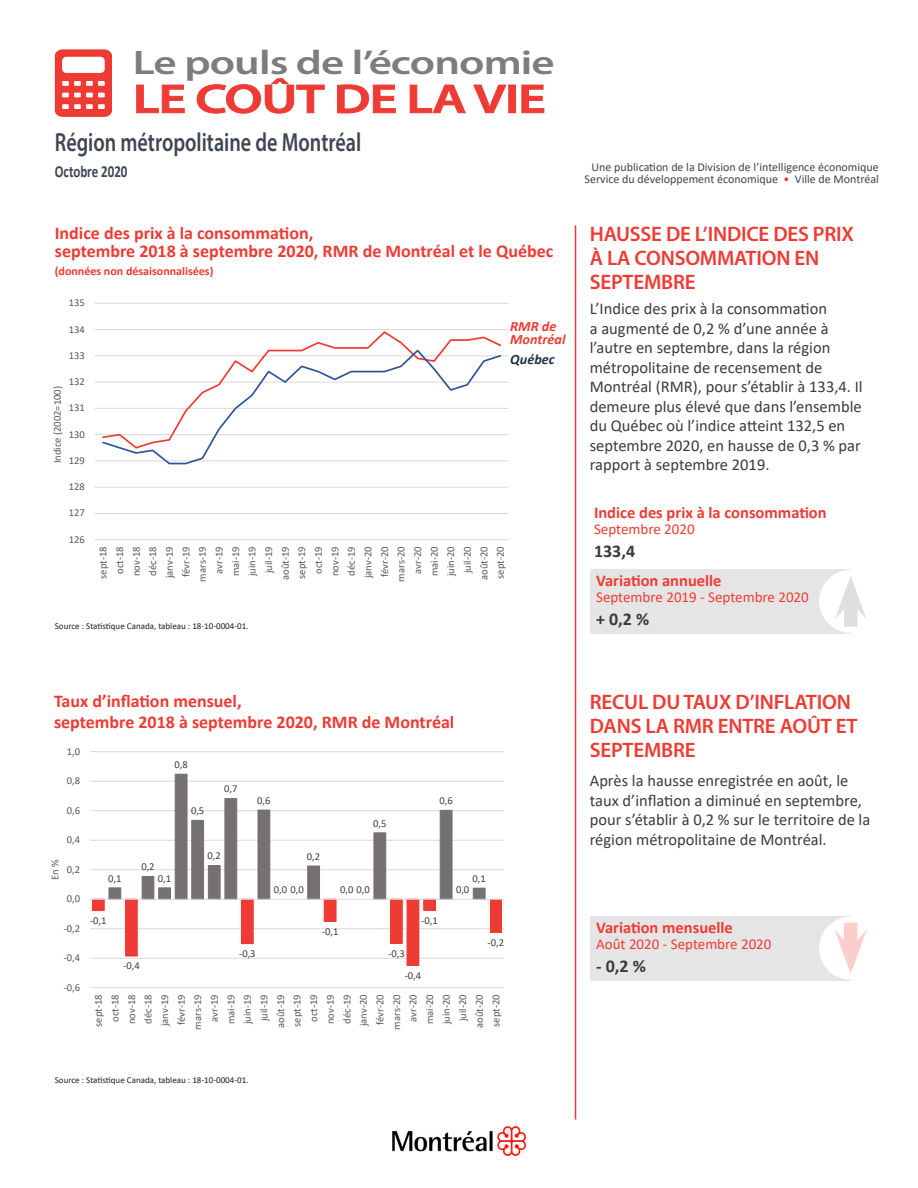
<style>
.page{position:relative;width:918px;height:1188px;background:#fff}
.page>*{position:absolute;margin:0;border:0;box-sizing:border-box;transform-origin:0 0}
.t1{font:600 41.1px "Myriad Pro";letter-spacing:-.02em;color:#ee3b34;scale:1.32 1}
.t2{font:600 34.2px "Myriad Pro";letter-spacing:-.02em;color:#7d7d7d;scale:1.32 1}
.t3{font:600 26.25px "Myriad Pro";color:#3e4651;scale:.77 1}
.t4{font:600 21px/24px "Myriad Pro";letter-spacing:-.01em;color:#ee3b34}
.t5{font:700 18px "Calibri";color:#ee3b34}
.t6{font:700 18px "Calibri";color:#3c3c40}
.t7{font:700 16.8px "Calibri";color:#3e4651;scale:.77 1}
.t8{font:16.5px/19.5px "Calibri";color:#3c3c40}
.t9{font:700 16.5px "Calibri";color:#ee3b34}
.t10{font:15px "Calibri";color:#ee3b34}
.t11{font:italic 700 14.25px/12.8px "Calibri";color:#ee3b34}
.t12{font:italic 700 14.25px "Calibri";color:#1f3448}
.t13{font:12px "Calibri";color:#3e4651}
.t14{font:700 12px "Calibri";color:#ee3b34}
.t15{font:10.5px/16.5px "Calibri";letter-spacing:-.005em;color:#595959;text-align:right}
.t16{font:10.5px/22.2px "Calibri";color:#404040}
.Source{font:9px "Calibri";color:#231f20}
.s1{color:#ee3b34}
</style>
<div class="page">
<hr style="left:95px;top:513px;width:414px;height:1px;background:#d9d9d9">
<hr style="left:95px;top:487px;width:414px;height:1px;background:#d9d9d9">
<hr style="left:95px;top:461px;width:414px;height:1px;background:#d9d9d9">
<hr style="left:95px;top:434px;width:414px;height:1px;background:#d9d9d9">
<hr style="left:95px;top:408px;width:414px;height:1px;background:#d9d9d9">
<hr style="left:95px;top:382px;width:414px;height:1px;background:#d9d9d9">
<hr style="left:95px;top:356px;width:414px;height:1px;background:#d9d9d9">
<hr style="left:95px;top:329px;width:414px;height:1px;background:#d9d9d9">
<hr style="left:95px;top:303px;width:414px;height:1px;background:#d9d9d9">
<hr style="left:95px;top:539px;width:414px;height:1px;background:#d9d9d9">
<svg style="left:305px;top:331px;width:197px;height:17px"></svg>
<svg style="left:101px;top:348px;width:402px;height:117px"></svg>
<img style="left:392px;top:1127px;width:134px;height:28px">
<svg style="left:136px;top:84px;width:49px;height:29px"></svg>
<svg style="left:196px;top:78px;width:129px;height:36px"></svg>
<svg style="left:337px;top:84px;width:59px;height:30px"></svg>
<svg style="left:409px;top:84px;width:57px;height:29px"></svg>
<svg style="left:473px;top:84px;width:34px;height:29px"></svg>
<svg style="left:521px;top:84px;width:24px;height:29px"></svg>
<svg style="left:55px;top:49px;width:57px;height:68px"></svg>
<hr style="left:575px;top:225px;width:1px;height:895px;background:#ee3b34">
<hr style="left:90px;top:987px;width:414px;height:1px;background:#d9d9d9">
<hr style="left:90px;top:958px;width:414px;height:1px;background:#d9d9d9">
<hr style="left:90px;top:928px;width:414px;height:1px;background:#d9d9d9">
<hr style="left:90px;top:869px;width:414px;height:1px;background:#d9d9d9">
<hr style="left:90px;top:840px;width:414px;height:1px;background:#d9d9d9">
<hr style="left:90px;top:810px;width:414px;height:1px;background:#d9d9d9">
<hr style="left:90px;top:781px;width:414px;height:1px;background:#d9d9d9">
<hr style="left:90px;top:751px;width:414px;height:1px;background:#d9d9d9">
<div style="left:92px;top:899px;width:12px;height:12px;background:#ee3b34"></div>
<div style="left:92px;top:899px;width:13px;height:12px;border:1px solid #ee3b34"></div>
<div style="left:125px;top:899px;width:12px;height:57px;background:#ee3b34"></div>
<div style="left:125px;top:899px;width:13px;height:57px;border:1px solid #ee3b34"></div>
<div style="left:241px;top:899px;width:12px;height:45px;background:#ee3b34"></div>
<div style="left:241px;top:899px;width:13px;height:45px;border:1px solid #ee3b34"></div>
<div style="left:324px;top:899px;width:12px;height:22px;background:#ee3b34"></div>
<div style="left:324px;top:899px;width:12px;height:23px;border:1px solid #ee3b34"></div>
<div style="left:390px;top:899px;width:12px;height:44px;background:#ee3b34"></div>
<div style="left:390px;top:899px;width:13px;height:45px;border:1px solid #ee3b34"></div>
<div style="left:407px;top:899px;width:12px;height:67px;background:#ee3b34"></div>
<div style="left:424px;top:899px;width:11px;height:11px;background:#ee3b34"></div>
<div style="left:423px;top:899px;width:13px;height:12px;border:1px solid #ee3b34"></div>
<div style="left:490px;top:899px;width:12px;height:33px;background:#ee3b34"></div>
<svg style="left:108px;top:774px;width:378px;height:125px"></svg>
<hr style="left:90px;top:899px;width:414px;height:1px;background:#d9d9d9">
<div style="left:590px;top:916px;width:261px;height:65px;background:#e5e5e5"></div>
<div style="left:819px;top:917px;width:63px;height:63px;background:#fff;border-radius:50%"></div>
<div style="left:844px;top:923px;width:13px;height:25px;background:#fbcecc"></div>
<svg style="left:835px;top:930px;width:32px;height:44px"></svg>
<div style="left:590px;top:569px;width:261px;height:65px;background:#e5e5e5"></div>
<div style="left:819px;top:570px;width:63px;height:63px;background:#fff;border-radius:50%"></div>
<div style="left:844px;top:601px;width:13px;height:26px;background:#dfdfdf"></div>
<svg style="left:835px;top:576px;width:31px;height:44px"></svg>
<p class="t2" style="left:133px;top:40px;width:321px">Le pouls de l’économie</p>
<p class="t1" style="left:133px;top:73px;width:314px">LE COÛT DE LA VIE</p>
<p class="t3" style="left:55px;top:126px;width:399px">Région métropolitaine de Montréal</p>
<p class="t7" style="left:55px;top:159px;width:96px">Octobre 2020</p>
<p class="t5" style="left:55px;top:220px;width:260px">Indice des prix à la consommation,</p>
<p class="t5" style="left:55px;top:238px;width:500px">septembre 2018 à septembre 2020, RMR de Montréal et le Québec</p>
<p class="t14" style="left:55px;top:262px;width:160px">(données non désaisonnalisées)</p>
<p class="t15" style="left:69px;top:294px;width:17px">135</p>
<p class="t15" style="left:69px;top:321px;width:17px">134</p>
<p class="t15" style="left:69px;top:347px;width:17px">133</p>
<p class="t15" style="left:69px;top:373px;width:17px">132</p>
<p class="t15" style="left:49px;top:463px;width:79px;rotate:-90deg">Indice (2002=100)</p>
<p class="t15" style="left:69px;top:399px;width:17px">131</p>
<p class="t15" style="left:69px;top:426px;width:17px">130</p>
<p class="t15" style="left:69px;top:452px;width:17px">129</p>
<p class="t15" style="left:69px;top:478px;width:17px">128</p>
<p class="t15" style="left:69px;top:504px;width:17px">127</p>
<p class="t15" style="left:69px;top:531px;width:17px">126</p>
<p class="t11" style="left:510px;top:319px;width:57px">RMR de<br>Montréal</p>
<p class="t12" style="left:510px;top:349px;width:46px">Québec</p>
<p class="t15" style="left:95px;top:582px;width:37px;rotate:-90deg">sept-18 oct-18 nov-18 déc-18 janv-19 févr-19 mars-19 avr-19 mai-19 juin-19 juil-19 août-19 sept-19 oct-19 nov-19 déc-19 janv-20 févr-20 mars-20 avr-20 mai-20 juin-20 juil-20 août-20 sept-20</p>
<p class="Source" style="left:55px;top:620px;width:195px">Source : Statistique Canada, tableau : 18-10-0004-01.</p>
<p class="t13" style="left:592px;top:158px;width:289px">Une publication de la Division de l’intelligence économique</p>
<p class="t13" style="left:585px;top:170px;width:296px">Service du développement économique <span class="s1">•</span> Ville de Montréal</p>
<p class="t4" style="left:590px;top:222px;width:266px">HAUSSE DE L’INDICE DES PRIX<br>À LA CONSOMMATION EN<br>SEPTEMBRE</p>
<p class="t8" style="left:590px;top:299px;width:274px">L’Indice des prix à la consommation<br>a augmenté de 0,2 % d’une année à l’autre en septembre, dans la région métropolitaine de recensement de Montréal (RMR), pour s’établir à 133,4. Il demeure plus élevé que dans l’ensemble du Québec où l’indice atteint 132,5 en septembre 2020, en hausse de 0,3 % par rapport à septembre 2019.</p>
<p class="t9" style="left:594px;top:500px;width:234px">Indice des prix à la consommation</p>
<p class="t10" style="left:594px;top:519px;width:102px">Septembre 2020</p>
<p class="t6" style="left:594px;top:538px;width:43px">133,4</p>
<p class="t9" style="left:596px;top:568px;width:127px">Variation annuelle</p>
<p class="t10" style="left:596px;top:587px;width:214px">Septembre 2019 - Septembre 2020</p>
<p class="t6" style="left:596px;top:606px;width:55px">+ 0,2 %</p>
<p class="t5" style="left:54px;top:688px;width:189px">Taux d’inflation mensuel,</p>
<p class="t5" style="left:54px;top:709px;width:402px">septembre 2018 à septembre 2020, RMR de Montréal</p>
<p class="t15" style="left:67px;top:743px;width:15px">1,0</p>
<p class="t15" style="left:67px;top:772px;width:15px">0,8</p>
<p class="t15" style="left:67px;top:802px;width:15px">0,6</p>
<p class="t15" style="left:47px;top:880px;width:22px;rotate:-90deg">En %</p>
<p class="t15" style="left:67px;top:831px;width:15px">0,4</p>
<p class="t15" style="left:67px;top:861px;width:15px">0,2</p>
<p class="t15" style="left:67px;top:890px;width:15px">0,0</p>
<p class="t15" style="left:64px;top:920px;width:18px">-0,2</p>
<p class="t15" style="left:64px;top:949px;width:18px">-0,4</p>
<p class="t15" style="left:64px;top:979px;width:18px">-0,6</p>
<p class="t16" style="left:108px;top:867px;width:15px">0,1</p>
<p class="t16" style="left:90px;top:909px;width:18px">-0,1</p>
<p class="t16" style="left:174px;top:753px;width:15px">0,8</p>
<p class="t16" style="left:191px;top:799px;width:15px">0,5</p>
<p class="t16" style="left:224px;top:777px;width:15px">0,7</p>
<p class="t16" style="left:141px;top:855px;width:15px">0,2</p>
<p class="t16" style="left:158px;top:867px;width:15px">0,1</p>
<p class="t16" style="left:208px;top:845px;width:15px">0,2</p>
<p class="t16" style="left:257px;top:789px;width:15px">0,6</p>
<p class="t16" style="left:307px;top:845px;width:15px">0,2</p>
<p class="t16" style="left:274px;top:878px;width:31px">0,0 0,0</p>
<p class="t16" style="left:373px;top:812px;width:15px">0,5</p>
<p class="t16" style="left:340px;top:878px;width:31px">0,0 0,0</p>
<p class="t16" style="left:322px;top:920px;width:18px">-0,1</p>
<p class="t16" style="left:439px;top:789px;width:15px">0,6</p>
<p class="t16" style="left:473px;top:867px;width:15px">0,1</p>
<p class="t16" style="left:421px;top:909px;width:18px">-0,1</p>
<p class="t16" style="left:456px;top:878px;width:15px">0,0</p>
<p class="t16" style="left:488px;top:931px;width:18px">-0,2</p>
<p class="t16" style="left:123px;top:955px;width:18px">-0,4</p>
<p class="t16" style="left:239px;top:942px;width:18px">-0,3</p>
<p class="t16" style="left:405px;top:942px;width:18px;text-indent:-17px">-0,3 -0,4</p>
<p class="t15" style="left:90px;top:1030px;width:37px;rotate:-90deg">sept-18 oct-18 nov-18 déc-18 janv-19 févr-19 mars-19 avr-19 mai-19 juin-19 juil-19 août-19 sept-19 oct-19 nov-19 déc-19 janv-20 févr-20 mars-20 avr-20 mai-20 juin-20 juil-20 août-20 sept-20</p>
<p class="Source" style="left:55px;top:1073px;width:195px">Source : Statistique Canada, tableau : 18-10-0004-01.</p>
<p class="t4" style="left:590px;top:689px;width:269px">RECUL DU TAUX D’INFLATION<br>DANS LA RMR ENTRE AOÛT ET<br>SEPTEMBRE</p>
<p class="t8" style="left:590px;top:770px;width:282px">Après la hausse enregistrée en août, le taux d’inflation a diminué en septembre, pour s’établir à 0,2 % sur le territoire de la région métropolitaine de Montréal.</p>
<p class="t9" style="left:596px;top:915px;width:138px">Variation mensuelle</p>
<p class="t10" style="left:596px;top:934px;width:177px">Août 2020 - Septembre 2020</p>
<p class="t6" style="left:596px;top:953px;width:51px">- 0,2 %</p>
</div>
